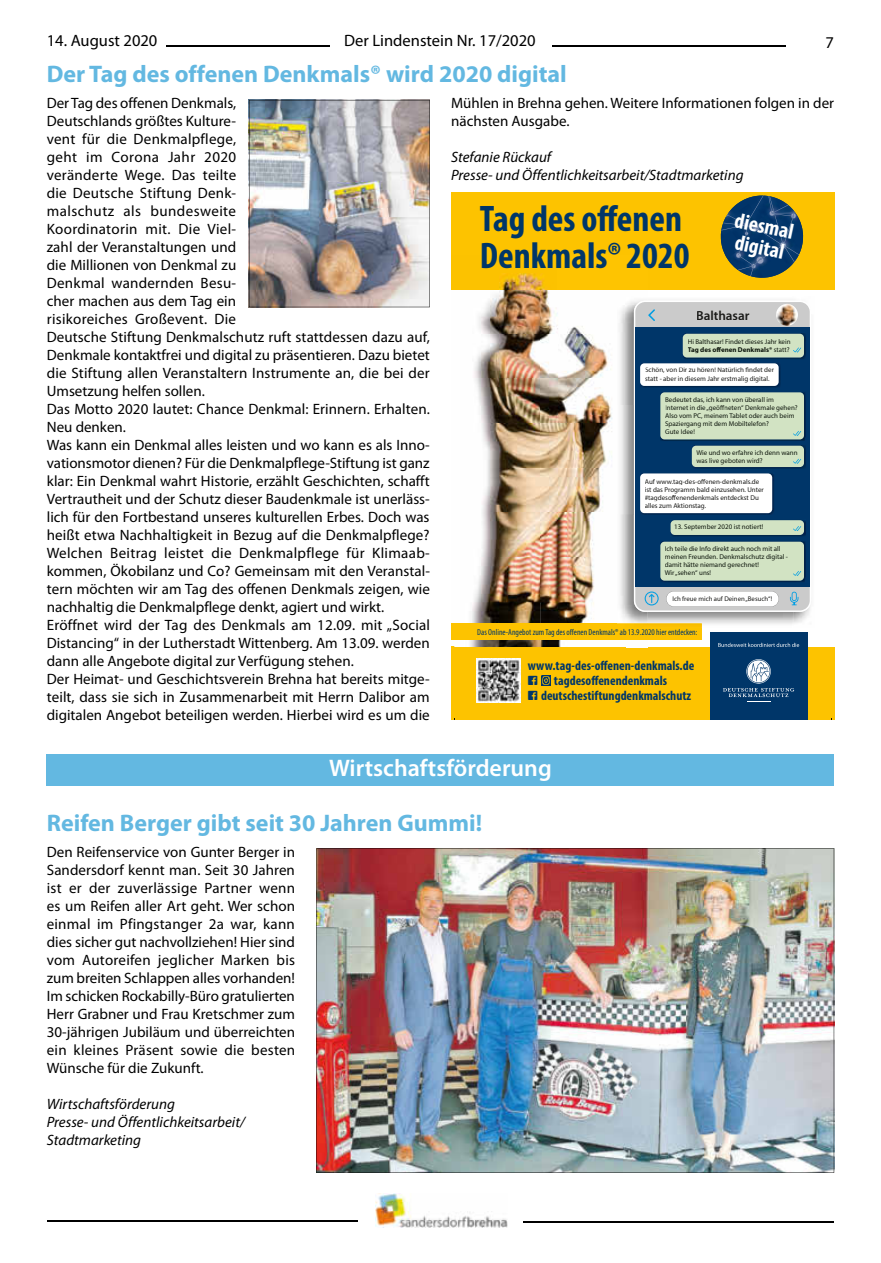
<style>
.page{position:relative;width:881px;height:1263px;background:#fff}
.page>*{position:absolute;margin:0;border:0;box-sizing:border-box;transform-origin:0 0}
.t1{font:700 condensed 37.05px/36.5px "Hbjlrb Myriad Pro";color:#003669}
.t2{font:700 24px "Myriad Pro";color:#63b8e1}
.t3{font:600 24px "Myriad Pro";color:#fff}
.t4{font:700 condensed 21.75px/21.8px "Hbjlrb Myriad Pro";color:#fff}
.t5{font:16.5px "Myriad Pro";color:#000}
.t6{font:15px/18px "Myriad Pro";color:#000}
.t7{font:italic 15px/18px "Myriad Pro";color:#000}
.t8{font:700 condensed 13.35px/14.7px "Hbjlrb Myriad Pro";color:#003669}
.t9{font:600 13.2px "Nchqsw Myriad Pro";color:#1a1a18}
.t10{font:condensed 8.7px "Wkdkmr Myriad Pro";color:#003669}
.t11{font:6.9px/8.1px "Vcbnbg Myriad Pro";color:#0e160d}
.t12{font:6.9px/8.1px "Vcbnbg Myriad Pro";color:#1a1a18}
.t13{font:700 6.9px "Ybplks Myriad Pro";color:#0e160d}
.t14{font:6.75px "Vcbnbg Myriad Pro";color:#1a1a18}
.s1{font-family:"Vcbnbg Myriad Pro";font-weight:400}
.s2{font-family:"Ybgfkw Social Icons Pro Set 1 Rounded";font-weight:400;font-stretch:normal}
</style>
<div class="page">
<hr style="left:47px;top:45px;width:282px;height:2px;background:#000">
<div style="left:47px;top:33px;width:119px;height:15px;background:#fff"></div>
<hr style="left:552px;top:45px;width:233px;height:1px;background:#000">
<hr style="left:47px;top:1220px;width:310px;height:2px;background:#000">
<hr style="left:523px;top:1221px;width:310px;height:1px;background:#000">
<img style="left:375px;top:1193px;width:132px;height:35px">
<div style="left:451px;top:647px;width:382px;height:73px;background:#fdc300"></div>
<svg style="left:541px;top:676px;width:9px;height:9px"></svg>
<img style="left:476px;top:659px;width:44px;height:44px">
<div style="left:709px;top:632px;width:98px;height:88px;background:#003669"></div>
<svg style="left:718px;top:643px;width:80px;height:4px"></svg>
<svg style="left:723px;top:659px;width:71px;height:43px"></svg>
<div style="left:451px;top:192px;width:382px;height:98px;background:#fdc300"></div>
<img style="left:479px;top:290px;width:105px;height:44px">
<img style="left:474px;top:334px;width:139px;height:268px">
<img style="left:454px;top:602px;width:140px;height:45px">
<img style="left:499px;top:273px;width:49px;height:17px">
<div style="left:451px;top:623px;width:250px;height:17px;background:#fdc300"></div>
<svg style="left:720px;top:195px;width:84px;height:83px"></svg>
<img style="left:793px;top:612px;width:16px;height:12px">
<img style="left:647px;top:612px;width:146px;height:16px">
<img style="left:619px;top:300px;width:24px;height:105px">
<img style="left:620px;top:405px;width:13px;height:109px">
<img style="left:620px;top:514px;width:27px;height:109px">
<img style="left:617px;top:623px;width:84px;height:5px">
<svg style="left:633px;top:301px;width:177px;height:311px;background:#c1c5c8"></svg>
<div style="left:635px;top:328px;width:174px;height:259px;background:#003669"></div>
<svg style="left:666px;top:591px;width:112px;height:16px"></svg>
<svg style="left:789px;top:592px;width:9px;height:13px"></svg>
<svg style="left:648px;top:309px;width:6px;height:12px"></svg>
<img style="left:775px;top:304px;width:22px;height:22px;border-radius:11px">
<svg style="left:644px;top:591px;width:14px;height:14px"></svg>
<div style="left:696px;top:310px;width:53px;height:10px;background:#cbcbcb"></div>
<div style="left:672px;top:596px;width:100px;height:6px;background:#fff"></div>
<img style="left:641px;top:363px;width:139px;height:25px">
<div style="left:640px;top:363px;width:138px;height:23px;background:#fff;border-radius:4px"></div>
<img style="left:640px;top:473px;width:134px;height:42px">
<div style="left:640px;top:473px;width:131px;height:40px;background:#fff;border-radius:4px"></div>
<img style="left:660px;top:541px;width:145px;height:41px">
<div style="left:660px;top:542px;width:143px;height:39px;background:#d2e3c3;border-radius:4px"></div>
<svg style="left:793px;top:571px;width:7px;height:5px"></svg>
<img style="left:671px;top:520px;width:134px;height:16px">
<div style="left:670px;top:520px;width:133px;height:15px;background:#d2e3c3;border-radius:4px"></div>
<svg style="left:793px;top:526px;width:7px;height:5px"></svg>
<img style="left:692px;top:445px;width:113px;height:24px">
<div style="left:691px;top:446px;width:112px;height:21px;background:#d2e3c3;border-radius:4px"></div>
<svg style="left:793px;top:459px;width:7px;height:5px"></svg>
<img style="left:660px;top:392px;width:145px;height:49px">
<div style="left:660px;top:392px;width:143px;height:47px;background:#d2e3c3;border-radius:4px"></div>
<svg style="left:793px;top:431px;width:7px;height:5px"></svg>
<img style="left:683px;top:333px;width:122px;height:26px">
<div style="left:682px;top:334px;width:121px;height:23px;background:#d2e3c3;border-radius:4px"></div>
<svg style="left:793px;top:348px;width:7px;height:4px"></svg>
<img style="left:249px;top:100px;width:180px;height:207px">
<div style="left:47px;top:755px;width:786px;height:30px;background:#63b8e1"></div>
<img style="left:316px;top:848px;width:517px;height:325px">
<p class="t5" style="left:47px;top:30px;width:112px">14. August 2020</p>
<p class="t5" style="left:344px;top:31px;width:193px">Der Lindenstein Nr. 17/2020</p>
<p class="t5" style="left:825px;top:32px;width:10px">7</p>
<h2 class="t2" style="left:47px;top:58px;width:521px">Der Tag des offenen Denkmals® wird 2020 digital</h2>
<p class="t6" style="left:47px;top:94px;width:384px">Der Tag des offenen Denkmals,<br>Deutschlands größtes Kulture-<br>vent für die Denkmalpflege,<br>geht im Corona Jahr 2020<br>veränderte Wege. Das teilte<br>die Deutsche Stiftung Denk-<br>malschutz als bundesweite<br>Koordinatorin mit. Die Viel-<br>zahl der Veranstaltungen und<br>die Millionen von Denkmal zu<br>Denkmal wandernden Besu-<br>cher machen aus dem Tag ein<br>risikoreiches Großevent. Die<br>Deutsche Stiftung Denkmalschutz ruft stattdessen dazu auf, Denkmale kontaktfrei und digital zu präsentieren. Dazu bietet die Stiftung allen Veranstaltern Instrumente an, die bei der Umsetzung helfen sollen.<br>Das Motto 2020 lautet: Chance Denkmal: Erinnern. Erhalten.<br>Neu denken.<br>Was kann ein Denkmal alles leisten und wo kann es als Inno&shy;vationsmotor dienen? Für die Denkmalpflege-Stiftung ist ganz klar: Ein Denkmal wahrt Historie, erzählt Geschichten, schafft Vertrautheit und der Schutz dieser Baudenkmale ist unerläss&shy;lich für den Fortbestand unseres kulturellen Erbes. Doch was heißt etwa Nachhaltigkeit in Bezug auf die Denkmalpflege?<br>Welchen Beitrag leistet die Denkmalpflege für Klimaab&shy;kommen, Ökobilanz und Co? Gemeinsam mit den Veranstal&shy;tern möchten wir am Tag des offenen Denkmals zeigen, wie nachhaltig die Denkmalpflege denkt, agiert und wirkt.<br>Eröffnet wird der Tag des Denkmals am 12.09. mit „Social Distancing“ in der Lutherstadt Wittenberg. Am 13.09. werden dann alle Angebote digital zur Verfügung stehen.<br>Der Heimat- und Geschichtsverein Brehna hat bereits mitge&shy;teilt, dass sie sich in Zusammenarbeit mit Herrn Dalibor am digitalen Angebot beteiligen werden. Hierbei wird es um die</p>
<p class="t6" style="left:451px;top:94px;width:384px">Mühlen in Brehna gehen. Weitere Informationen folgen in der nächsten Ausgabe.</p>
<p class="t7" style="left:451px;top:148px;width:294px">Stefanie Rückauf<br>Presse- und Öffentlichkeitsarbeit/Stadtmarketing</p>
<h1 class="t1" style="left:479px;top:200px;width:211px">Tag des offenen<br>Denkmals® 2020</h1>
<h3 class="t4" style="left:737px;top:208px;width:61px;rotate:12deg">diesmal digital</h3>
<p class="t9" style="left:695px;top:307px;width:55px">Balthasar</p>
<p class="t11" style="left:687px;top:337px;width:104px">Hi Balthasar! Findet dieses Jahr kein</p>
<p class="t13" style="left:687px;top:345px;width:103px">Tag des offenen Denkmals® <span class="s1">statt?</span></p>
<p class="t12" style="left:645px;top:366px;width:130px">Schön, von Dir zu hören! Natürlich findet der statt - aber in diesem Jahr erstmalig digital.</p>
<p class="t11" style="left:665px;top:395px;width:134px">Bedeutet das, ich kann von überall im Internet in die „geöffneten“ Denkmale gehen?<br>Also vom PC, meinem Tablet oder auch beim Spaziergang mit dem Mobiltelefon?<br>Gute Idee!</p>
<p class="t11" style="left:696px;top:448px;width:103px">Wie und wo erfahre ich denn wann was live geboten wird?</p>
<p class="t12" style="left:644px;top:477px;width:120px">Auf www.tag-des-offenen-denkmals.de ist das Programm bald einzusehen. Unter #tagdesoffenendenkmals entdeckst Du alles zum Aktionstag.</p>
<p class="t11" style="left:664px;top:545px;width:125px">Ich teile die Info direkt auch noch mit all meinen Freunden. Denkmalschutz digital - damit hätte niemand gerechnet!<br>Wir „sehen“ uns!</p>
<p class="t11" style="left:673px;top:523px;width:91px">13. September 2020 ist notiert!</p>
<p class="t14" style="left:672px;top:595px;width:101px">Ich freue mich auf Deinen „Besuch“!</p>
<p class="t10" style="left:477px;top:626px;width:222px">Das Online-Angebot zum Tag des offenen Denkmals® ab 13.9.2020 hier entdecken:</p>
<p class="t8" style="left:527px;top:658px;width:168px">www.tag-des-offenen-denkmals.de <span class="s2">f</span> tagdesoffenendenkmals<br><span class="s2">f</span> deutschestiftungdenkmalschutz</p>
<h2 class="t3" style="left:329px;top:753px;width:224px">Wirtschaftsförderung</h2>
<h2 class="t2" style="left:47px;top:807px;width:437px">Reifen Berger gibt seit 30 Jahren Gummi!</h2>
<p class="t6" style="left:47px;top:843px;width:250px;text-align:justify">Den Reifenservice von Gunter Berger in Sandersdorf kennt man. Seit 30 Jahren ist er der zuverlässige Partner wenn es um Reifen aller Art geht. Wer schon einmal im Pfingstanger 2a war, kann dies sicher gut nachvollziehen! Hier sind vom Autoreifen jeglicher Marken bis zum breiten Schlappen alles vorhanden!<br>Im schicken Rockabilly-Büro gratulierten Herr Grabner und Frau Kretschmer zum 30-jährigen Jubiläum und überreichten ein kleines Präsent sowie die besten Wünsche für die Zukunft.</p>
<p class="t7" style="left:47px;top:1095px;width:199px">Wirtschaftsförderung<br>Presse- und Öffentlichkeitsarbeit/<br>Stadtmarketing</p>
</div>
